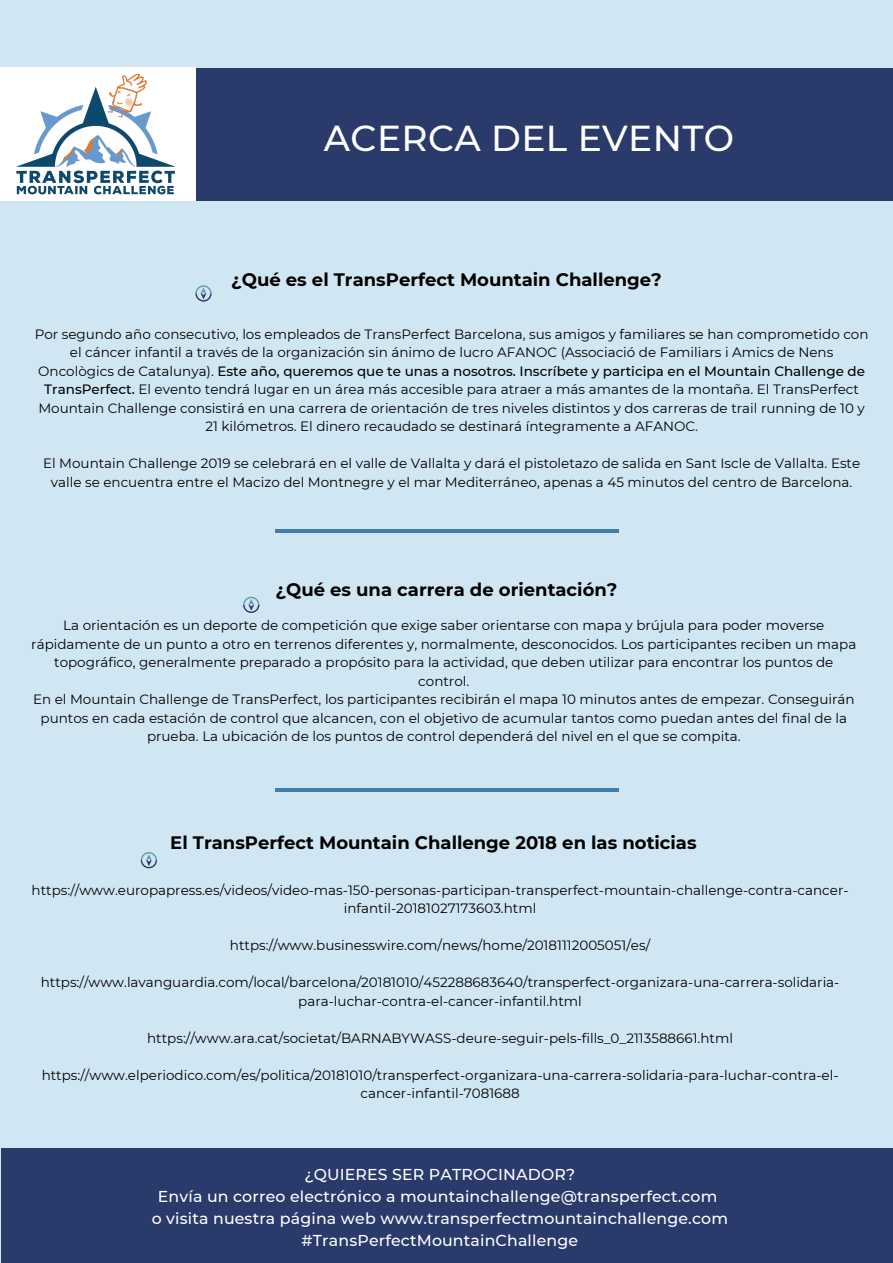
<style>
.page{position:relative;width:893px;height:1263px;background:#d1e6f3}
.page>*{position:absolute;margin:0;border:0;box-sizing:border-box;transform-origin:0 0}
.t1{font:500 36px "Montserrat";letter-spacing:.01em;color:#fff}
.t2{font:700 18px "Montserrat";color:#000}
.t3{font:500 15.75px/22px "Montserrat";letter-spacing:.01em;color:#fff;text-align:center}
.t4{font:13.5px/18.5px "Montserrat";color:#000;text-align:center}
.s1{font-weight:500}
</style>
<div class="page">
<div style="left:195px;top:68px;width:698px;height:133px;background:#293a6b"></div>
<div style="left:0;top:67px;width:195px;height:133px;background:#fff"></div>
<img style="left:16px;top:74px;width:160px;height:121px">
<hr style="left:275px;top:529px;width:343px;height:3px;background:#437ba9">
<hr style="left:275px;top:788px;width:344px;height:3px;background:#437ba9">
<div style="left:1px;top:1148px;width:892px;height:115px;background:#293a6b"></div>
<svg style="left:141px;top:852px;width:16px;height:16px"></svg>
<svg style="left:195px;top:285px;width:17px;height:17px"></svg>
<svg style="left:243px;top:597px;width:16px;height:16px"></svg>
<h1 class="t1" style="left:324px;top:116px;width:412px">ACERCA DEL EVENTO</h1>
<h2 class="t2" style="left:231px;top:269px;width:432px">¿Qué es el TransPerfect Mountain Challenge?</h2>
<p class="t4" style="left:35px;top:325px;width:835px">Por segundo año consecutivo, los empleados de TransPerfect Barcelona, sus amigos y familiares se han comprometido con el cáncer infantil a través de la organización sin ánimo de lucro AFANOC (Associació de Familiars i Amics de Nens Oncològics de Catalunya). <span class="s1">Este año, queremos que te unas a nosotros. Inscríbete y participa en el Mountain Challenge de TransPerfect.</span> El evento tendrá lugar en un área más accesible para atraer a más amantes de la montaña. El TransPerfect Mountain Challenge consistirá en una carrera de orientación de tres niveles distintos y dos carreras de trail running de 10 y 21 kilómetros. El dinero recaudado se destinará íntegramente a AFANOC.</p>
<p class="t4" style="left:43px;top:454px;width:818px">El Mountain Challenge 2019 se celebrará en el valle de Vallalta y dará el pistoletazo de salida en Sant Iscle de Vallalta. Este valle se encuentra entre el Macizo del Montnegre y el mar Mediterráneo, apenas a 45 minutos del centro de Barcelona.</p>
<h2 class="t2" style="left:276px;top:579px;width:343px">¿Qué es una carrera de orientación?</h2>
<p class="t4" style="left:31px;top:616px;width:826px">La orientación es un deporte de competición que exige saber orientarse con mapa y brújula para poder moverse rápidamente de un punto a otro en terrenos diferentes y, normalmente, desconocidos. Los participantes reciben un mapa topográfico, generalmente preparado a propósito para la actividad, que deben utilizar para encontrar los puntos de control.<br>En el Mountain Challenge de TransPerfect, los participantes recibirán el mapa 10 minutos antes de empezar. Conseguirán puntos en cada estación de control que alcancen, con el objetivo de acumular tantos como puedan antes del final de la prueba. La ubicación de los puntos de control dependerá del nivel en el que se compita.</p>
<h2 class="t2" style="left:170px;top:831px;width:528px">El TransPerfect Mountain Challenge 2018 en las noticias</h2>
<p class="t4" style="left:32px;top:880px;width:818px">https://www.europapress.es/videos/video-mas-150-personas-participan-transperfect-mountain-challenge-contra-cancer&shy;infantil-20181027173603.html</p>
<p class="t4" style="left:230px;top:936px;width:422px">https://www.businesswire.com/news/home/20181112005051/es/</p>
<p class="t4" style="left:41px;top:973px;width:800px">https://www.lavanguardia.com/local/barcelona/20181010/452288683640/transperfect-organizara-una-carrera-solidaria&shy;para-luchar-contra-el-cancer-infantil.html</p>
<p class="t4" style="left:147px;top:1028px;width:587px">https://www.ara.cat/societat/BARNABYWASS-deure-seguir-pels-fills_0_2113588661.html</p>
<p class="t4" style="left:42px;top:1065px;width:798px">https://www.elperiodico.com/es/politica/20181010/transperfect-organizara-una-carrera-solidaria-para-luchar-contra-el&shy;cancer-infantil-7081688</p>
<p class="t3" style="left:152px;top:1163px;width:578px">¿QUIERES SER PATROCINADOR?<br>Envía un correo electrónico a mountainchallenge@transperfect.com<br>o visita nuestra página web www.transperfectmountainchallenge.com #TransPerfectMountainChallenge</p>
</div>
